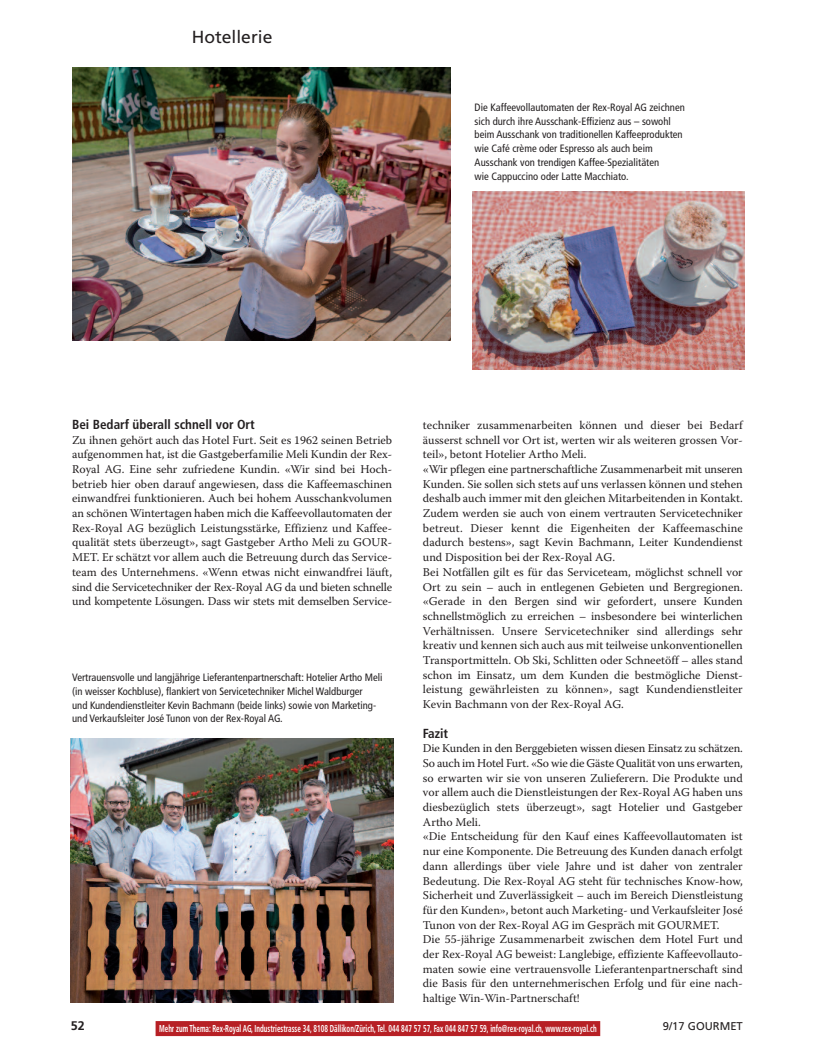
<style>
.page{position:relative;width:815px;height:1063px;background:#fff}
.page>*{position:absolute;margin:0;border:0;box-sizing:border-box;transform-origin:0 0}
.t1{font:17.5px "Frutiger";color:#231f20}
.t2{font:700 condensed 13.12px "Frutiger";color:#231f20}
.t3{font:700 12.5px "Frutiger";color:#231f20}
.t4{font:11.88px/14.8px "Warnock Pro";color:#231f20}
.t5{font:11.25px "Frutiger";color:#231f20}
.t6{font:condensed 10.62px/13.8px "Frutiger";color:#231f20}
.t7{font:700 condensed 10px "Frutiger";color:#fff;scale:.7 1}
</style>
<div class="page">
<img style="left:72px;top:67px;width:378px;height:274px">
<img style="left:472px;top:191px;width:272px;height:179px">
<img style="left:71px;top:738px;width:322px;height:265px">
<div style="left:156px;top:1021px;width:444px;height:15px;background:#b72025"></div>
<h1 class="t1" style="left:192px;top:30px;width:82px">Hotellerie</h1>
<p class="t6" style="left:475px;top:101px;width:212px">Die Kaffeevollautomaten der Rex-Royal AG zeichnen sich durch ihre Ausschank-Effizienz aus – sowohl beim Ausschank von traditionellen Kaffeeprodukten wie Café crème oder Espresso als auch beim Ausschank von trendigen Kaffee-Spezialitäten<br>wie Cappuccino oder Latte Macchiato.</p>
<p class="t2" style="left:72px;top:419px;width:184px">Bei Bedarf überall schnell vor Ort</p>
<p class="t4" style="left:72px;top:433px;width:321px;text-align:justify">Zu ihnen gehört auch das Hotel Furt. Seit es 1962 seinen Betrieb aufgenommen hat, ist die Gastgeberfamilie Meli Kundin der Rex-Royal AG. Eine sehr zufriedene Kundin. «Wir sind bei Hoch&shy;betrieb hier oben darauf angewiesen, dass die Kaffeemaschinen einwandfrei funktionieren. Auch bei hohem Ausschankvolumen an schönen Wintertagen haben mich die Kaffeevollautomaten der Rex-Royal AG bezüglich Leistungsstärke, Effizienz und Kaffee&shy;qualität stets überzeugt», sagt Gastgeber Artho Meli zu GOUR-MET. Er schätzt vor allem auch die Betreuung durch das Service&shy;team des Unternehmens. «Wenn etwas nicht einwandfrei läuft, sind die Servicetechniker der Rex-Royal AG da und bieten schnelle und kompetente Lösungen. Dass wir stets mit demselben Service-</p>
<p class="t6" style="left:72px;top:671px;width:312px">Vertrauensvolle und langjährige Lieferantenpartnerschaft: Hotelier Artho Meli (in weisser Kochbluse), flankiert von Servicetechniker Michel Waldburger<br>und Kundendienstleiter Kevin Bachmann (beide links) sowie von Marketing&shy;und Verkaufsleiter José Tunon von der Rex-Royal AG.</p>
<p class="t4" style="left:423px;top:419px;width:321px">techniker zusammenarbeiten können und dieser bei Bedarf äusserst schnell vor Ort ist, werten wir als weiteren grossen Vor&shy;teil», betont Hotelier Artho Meli.<br>«Wir pflegen eine partnerschaftliche Zusammenarbeit mit unseren Kunden. Sie sollen sich stets auf uns verlassen können und stehen deshalb auch immer mit den gleichen Mitarbeitenden in Kontakt.<br>Zudem werden sie auch von einem vertrauten Servicetechniker betreut. Dieser kennt die Eigenheiten der Kaffeemaschine dadurch bestens», sagt Kevin Bachmann, Leiter Kundendienst und Disposition bei der Rex-Royal AG.<br>Bei Notfällen gilt es für das Serviceteam, möglichst schnell vor Ort zu sein – auch in entlegenen Gebieten und Bergregionen. «Gerade in den Bergen sind wir gefordert, unsere Kunden schnellstmöglich zu erreichen – insbesondere bei winterlichen Verhältnissen. Unsere Servicetechniker sind allerdings sehr kreativ und kennen sich auch aus mit teilweise unkonventionellen Transportmitteln. Ob Ski, Schlitten oder Schneetöff – alles stand schon im Einsatz, um dem Kunden die bestmögliche Dienst&shy;leistung gewährleisten zu können», sagt Kundendienstleiter Kevin Bachmann von der Rex-Royal AG.</p>
<p class="t2" style="left:423px;top:728px;width:27px">Fazit</p>
<p class="t4" style="left:423px;top:742px;width:321px">Die Kunden in den Berggebieten wissen diesen Einsatz zu schätzen.<br>So auch im Hotel Furt. «So wie die Gäste Qualität von uns erwarten, so erwarten wir sie von unseren Zulieferern. Die Produkte und vor allem auch die Dienstleistungen der Rex-Royal AG haben uns diesbezüglich stets überzeugt», sagt Hotelier und Gastgeber Artho Meli.<br>«Die Entscheidung für den Kauf eines Kaffeevollautomaten ist nur eine Komponente. Die Betreuung des Kunden danach erfolgt dann allerdings über viele Jahre und ist daher von zentraler Bedeutung. Die Rex-Royal AG steht für technisches Know-how, Sicherheit und Zuverlässigkeit – auch im Bereich Dienstleistung für den Kunden», betont auch Marketing- und Verkaufsleiter José Tunon von der Rex-Royal AG im Gespräch mit GOURMET.<br>Die 55-jährige Zusammenarbeit zwischen dem Hotel Furt und der Rex-Royal AG beweist: Langlebige, effiziente Kaffeevollauto&shy;maten sowie eine vertrauensvolle Lieferantenpartnerschaft sind die Basis für den unternehmerischen Erfolg und für eine nach&shy;haltige Win-Win-Partnerschaft!</p>
<p class="t3" style="left:71px;top:1020px;width:15px">52</p>
<p class="t7" style="left:159px;top:1024px;width:627px">Mehr zum Thema: Rex-Royal AG, Industriestrasse 34, 8108 Dällikon/Zürich, Tel. 044 847 57 57, Fax 044 847 57 59, info@rex-royal.ch, www.rex-royal.ch</p>
<p class="t5" style="left:663px;top:1022px;width:82px">9/17 GOURMET</p>
</div>
